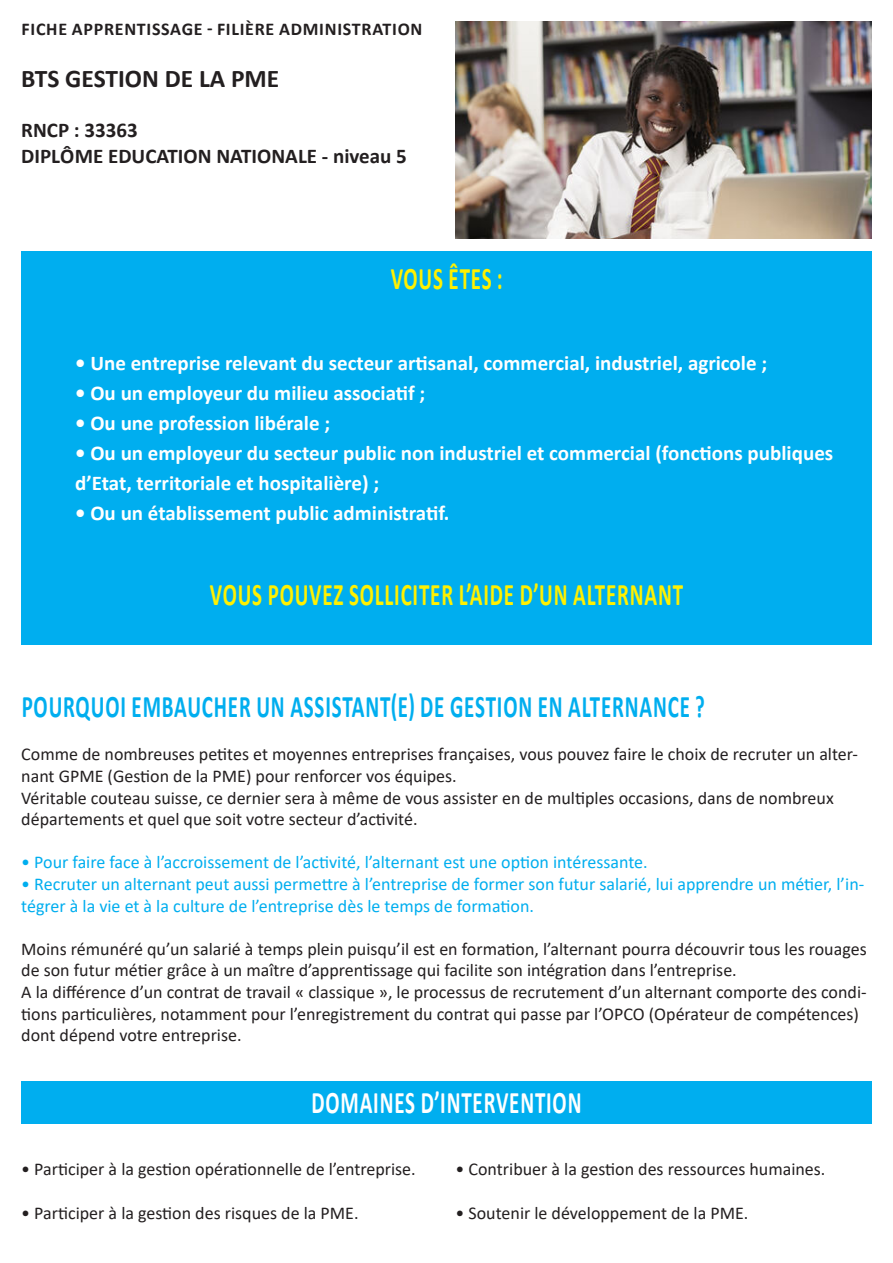
<style>
.page{position:relative;width:893px;height:1263px;background:#fff}
.page>*{position:absolute;margin:0;border:0;box-sizing:border-box;transform-origin:0 0}
.t1{font:700 31.5px "Calibri";letter-spacing:.04em;color:#00aeef;scale:.67 1}
.t2{font:700 31.5px "Calibri";letter-spacing:.04em;color:#fff101;scale:.67 1}
.t3{font:700 31.5px "Calibri";letter-spacing:.04em;color:#fff;scale:.67 1}
.t4{font:700 25.5px "Calibri";color:#231f20}
.t5{font:700 21px "Calibri";color:#fff}
.t6{font:700 21px "Calibri";color:#231f20}
.t7{font:18px/21.6px "Calibri";color:#231f20}
.t8{font:18px/21.6px "Calibri";color:#00aeef}
.t9{font:700 18px "Calibri";letter-spacing:.04em;color:#231f20}
</style>
<div class="page">
<img style="left:455px;top:21px;width:417px;height:217px">
<div style="left:21px;top:251px;width:851px;height:393px;background:#00aeef"></div>
<div style="left:21px;top:1081px;width:851px;height:42px;background:#00aeef"></div>
<p class="t9" style="left:22px;top:16px;width:402px">FICHE APPRENTISSAGE - FILIÈRE ADMINISTRATION</p>
<p class="t4" style="left:21px;top:60px;width:260px">BTS GESTION DE LA PME</p>
<p class="t6" style="left:21px;top:116px;width:118px">RNCP : 33363</p>
<p class="t6" style="left:21px;top:141px;width:387px">DIPLÔME EDUCATION NATIONALE - niveau 5</p>
<p class="t2" style="left:391px;top:256px;width:169px">VOUS ÊTES :</p>
<p class="t5" style="left:75px;top:348px;width:693px">• Une entreprise relevant du secteur artisanal, commercial, industriel, agricole ;</p>
<p class="t5" style="left:75px;top:378px;width:352px">• Ou un employeur du milieu associatif ;</p>
<p class="t5" style="left:75px;top:408px;width:256px">• Ou une profession libérale ;</p>
<p class="t5" style="left:75px;top:438px;width:759px">• Ou un employeur du secteur public non industriel et commercial (fonctions publiques</p>
<p class="t5" style="left:75px;top:468px;width:305px">d’Etat, territoriale et hospitalière) ;</p>
<p class="t5" style="left:75px;top:498px;width:376px">• Ou un établissement public administratif.</p>
<p class="t2" style="left:210px;top:572px;width:708px">VOUS POUVEZ SOLLICITER L’AIDE D’UN ALTERNANT</p>
<p class="t1" style="left:22px;top:684px;width:1021px">POURQUOI EMBAUCHER UN ASSISTANT(E) DE GESTION EN ALTERNANCE ?</p>
<p class="t7" style="left:21px;top:743px;width:838px">Comme de nombreuses petites et moyennes entreprises françaises, vous pouvez faire le choix de recruter un alter&shy;nant GPME (Gestion de la PME) pour renforcer vos équipes.</p>
<p class="t7" style="left:21px;top:786px;width:814px">Véritable couteau suisse, ce dernier sera à même de vous assister en de multiples occasions, dans de nombreux départements et quel que soit votre secteur d’activité.</p>
<p class="t8" style="left:21px;top:851px;width:628px">• Pour faire face à l’accroissement de l’activité, l’alternant est une option intéressante.</p>
<p class="t8" style="left:21px;top:873px;width:844px">• Recruter un alternant peut aussi permettre à l’entreprise de former son futur salarié, lui apprendre un métier, l’in&shy;tégrer à la vie et à la culture de l’entreprise dès le temps de formation.</p>
<p class="t7" style="left:21px;top:937px;width:847px">Moins rémunéré qu’un salarié à temps plein puisqu’il est en formation, l’alternant pourra découvrir tous les rouages de son futur métier grâce à un maître d’apprentissage qui facilite son intégration dans l’entreprise.</p>
<p class="t7" style="left:21px;top:981px;width:847px">A la différence d’un contrat de travail « classique », le processus de recrutement d’un alternant comporte des condi&shy;tions particulières, notamment pour l’enregistrement du contrat qui passe par l’OPCO (Opérateur de compétences) dont dépend votre entreprise.</p>
<p class="t3" style="left:311px;top:1080px;width:404px">DOMAINES D’INTERVENTION</p>
<p class="t7" style="left:21px;top:1158px;width:396px">• Participer à la gestion opérationnelle de l’entreprise.</p>
<p class="t7" style="left:21px;top:1201px;width:339px">• Participer à la gestion des risques de la PME.</p>
<p class="t7" style="left:455px;top:1158px;width:371px">• Contribuer à la gestion des ressources humaines.</p>
<p class="t7" style="left:455px;top:1201px;width:294px">• Soutenir le développement de la PME.</p>
</div>
